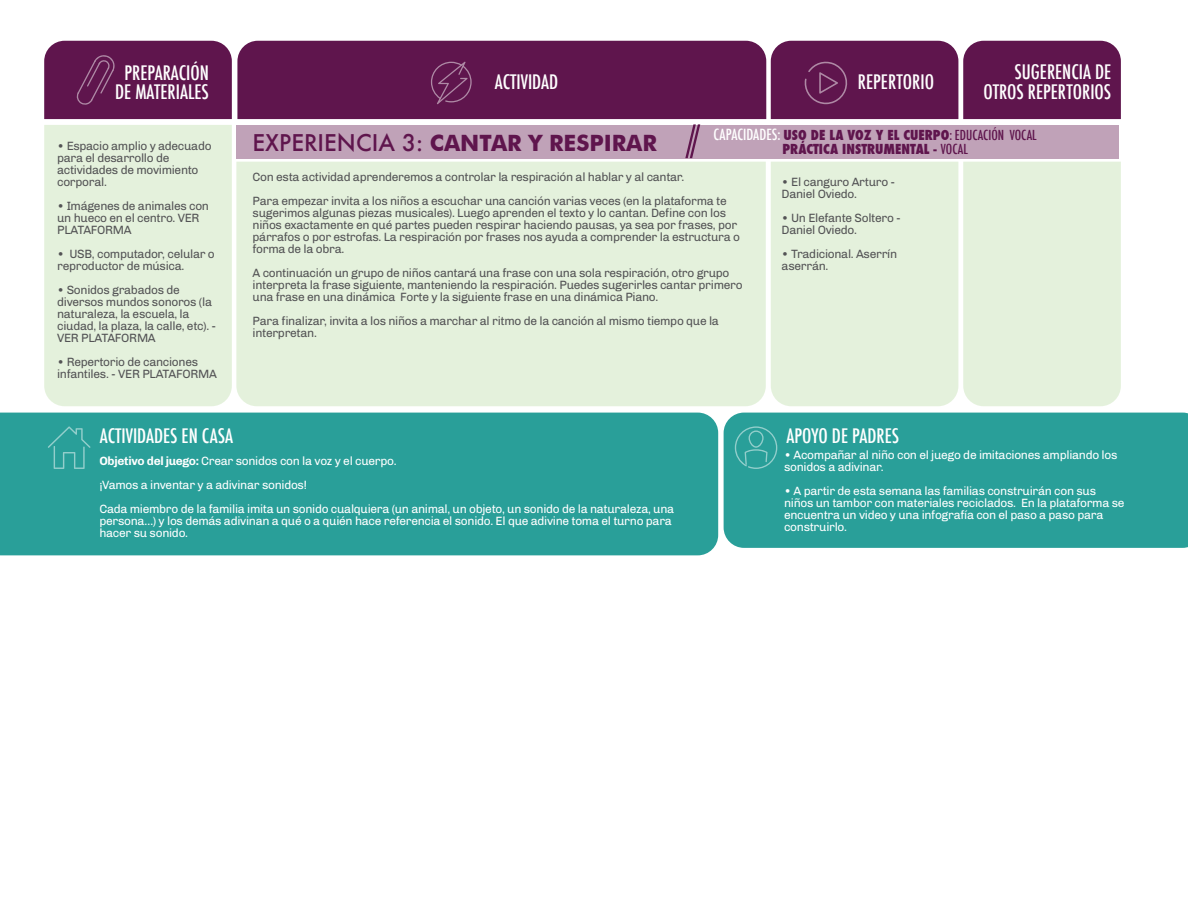
<style>
.page{position:relative;width:1188px;height:918px;background:#fff}
.page>*{position:absolute;margin:0;border:0;box-sizing:border-box;transform-origin:0 0}
.t1{font:700 22.5px "Futura BT";color:#5f154d}
.t2{font:500 condensed 19.5px/19.5px "Futura";color:#fff;text-align:center}
.t3{font:800 condensed 13.5px/13.5px "Futura";color:#5f154d;text-align:center}
.t4{font:12px/12px "Chivo";letter-spacing:-.025em;color:#535355}
.t5{font:12px/12px "Chivo";letter-spacing:-.025em;color:#fff}
.s1{font-family:"Futura";font-weight:500}
.s2{font-weight:500;font-size:15px;color:#fff}
.s3{font-weight:500}
.s4{font-weight:700}
</style>
<div class="page">
<div style="left:0;top:413px;width:718px;height:142px;background:#299f99"></div>
<div style="left:724px;top:413px;width:464px;height:135px;background:#299f99"></div>
<svg style="left:44px;top:41px;width:1077px;height:365px;background:#c6bdbc"></svg>
<svg style="left:48px;top:426px;width:42px;height:43px;background:#37a59f"></svg>
<svg style="left:735px;top:426px;width:42px;height:43px;background:#3aa6a1"></svg>
<h2 class="t2" style="left:115px;top:63px;width:95px">PREPARACIÓN<br>DE MATERIALES</h2>
<p class="t4" style="left:57px;top:140px;width:156px">• Espacio amplio y adecuado para el desarrollo de actividades de movimiento corporal.</p>
<p class="t4" style="left:57px;top:200px;width:153px">• Imágenes de animales con un hueco en el centro. VER<br>PLATAFORMA</p>
<p class="t4" style="left:57px;top:248px;width:159px">• USB, computador, celular o reproductor de música.</p>
<p class="t4" style="left:57px;top:284px;width:161px">• Sonidos grabados de diversos mundos sonoros (la naturaleza, la escuela, la ciudad, la plaza, la calle, etc). -<br>VER PLATAFORMA</p>
<p class="t4" style="left:57px;top:356px;width:161px">• Repertorio de canciones infantiles. - VER PLATAFORMA</p>
<h2 class="t2" style="left:495px;top:72px;width:65px">ACTIVIDAD</h2>
<h1 class="t1" style="left:253px;top:129px;width:406px"><span class="s1">EXPERIENCIA 3:</span> CANTAR Y RESPIRAR</h1>
<h2 class="t2" style="left:858px;top:72px;width:78px">REPERTORIO</h2>
<h2 class="t2" style="left:983px;top:62px;width:129px;text-align:right">SUGERENCIA DE<br>OTROS REPERTORIOS</h2>
<p class="t3" style="left:714px;top:129px;width:325px"><span class="s2">CAPACIDADES:</span> USO DE LA VOZ Y EL CUERPO<span class="s3">: EDUCACIÓN VOCAL<br></span>PRÁCTICA INSTRUMENTAL - <span class="s3">VOCAL</span></p>
<p class="t4" style="left:253px;top:165px;width:476px;line-height:24px">Con esta actividad aprenderemos a controlar la respiración al hablar y al cantar.<br>Para empezar invita a los niños a escuchar una canción varias veces (en la plataforma te</p>
<p class="t4" style="left:253px;top:207px;width:489px">sugerimos algunas piezas musicales). Luego aprenden el texto y lo cantan. Define con los niños exactamente en qué partes pueden respirar haciendo pausas, ya sea por frases, por párrafos o por estrofas. La respiración por frases nos ayuda a comprender la estructura o forma de la obra.</p>
<p class="t4" style="left:253px;top:267px;width:492px">A continuación un grupo de niños cantará una frase con una sola respiración, otro grupo interpreta la frase siguiente, manteniendo la respiración. Puedes sugerirles cantar primero una frase en una dinámica Forte y la siguiente frase en una dinámica Piano.</p>
<p class="t4" style="left:253px;top:315px;width:468px">Para finalizar, invita a los niños a marchar al ritmo de la canción al mismo tiempo que la interpretan.</p>
<p class="t4" style="left:782px;top:176px;width:115px">• El canguro Arturo -<br>Daniel Oviedo.</p>
<p class="t4" style="left:782px;top:212px;width:121px">• Un Elefante Soltero -<br>Daniel Oviedo.</p>
<p class="t4" style="left:782px;top:248px;width:117px">• Tradicional. Aserrín aserrán.</p>
<h2 class="t2" style="left:100px;top:426px;width:135px">ACTIVIDADES EN CASA</h2>
<h2 class="t2" style="left:786px;top:426px;width:114px">APOYO DE PADRES</h2>
<p class="t5" style="left:99px;top:449px;width:576px;line-height:24px"><span class="s4">Objetivo del juego:</span> Crear sonidos con la voz y el cuerpo.<br>¡Vamos a inventar y a adivinar sonidos!<br>Cada miembro de la familia imita un sonido cualquiera (un animal, un objeto, un sonido de la naturaleza, una</p>
<p class="t5" style="left:99px;top:515px;width:574px">persona…) y los demás adivinan a qué o a quién hace referencia el sonido. El que adivine toma el turno para hacer su sonido.</p>
<p class="t5" style="left:784px;top:449px;width:335px">• Acompañar al niño con el juego de imitaciones ampliando los sonidos a adivinar.</p>
<p class="t5" style="left:784px;top:485px;width:342px">• A partir de esta semana las familias construirán con sus niños un tambor con materiales reciclados. En la plataforma se encuentra un video y una infografía con el paso a paso para construirlo.</p>
</div>
